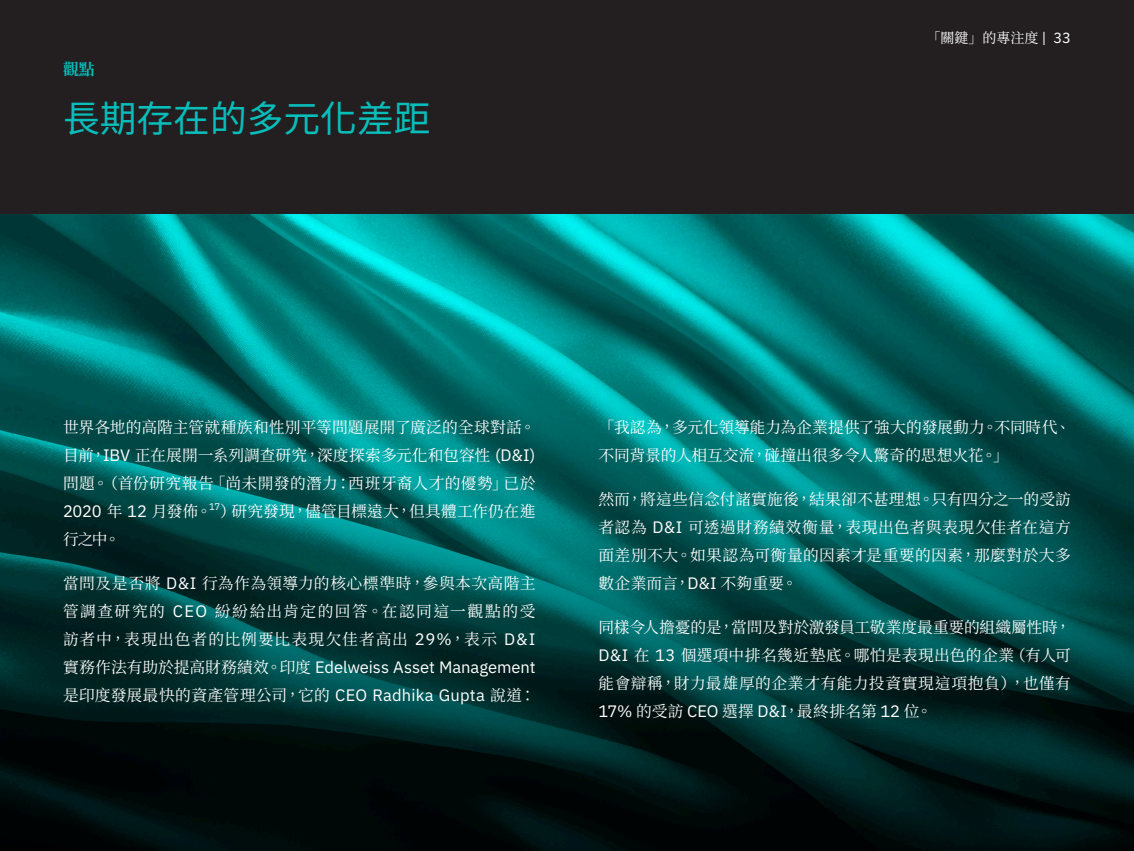
<style>
.page{position:relative;width:1134px;height:851px;background:#fff}
.page>*{position:absolute;margin:0;border:0;box-sizing:border-box;transform-origin:0 0}
.Body_9_12_5{font:36.75px "Noto Sans CJ Ktc";color:#08bdba}
.Body_9_12_5-2{font:16.45px "IBM Plex Sans";letter-spacing:-.005em;color:#fff}
.Body_9_12_5-3{font:15.75px/28px "Noto Serif CJ Ktc";letter-spacing:.02em;color:#fff;text-align:justify}
.Body_9_12_5-4{font:15.75px/28px "Noto Serif CJ Ktc";color:#fff}
.Quote_16_22{font:700 15.75px "Noto Serif CJ Ktc";color:#08bdba}
.t1{font:14px "Noto Serif CJ Ktc";color:#fff}
.Body_9_12_5-5{font:9.62px "IBM Plex Sans";color:#fff}
.s1{font-family:"IBM Plex Sans";font-size:14.7px}
.s2{font-family:"IBM Plex Sans";font-size:16.45px}
.s3{font-family:"Noto Serif CJ Ktc";font-size:15.75px}
</style>
<div class="page">
<img style="left:0;top:214px;width:1134px;height:636px">
<div style="left:0;top:0;width:1134px;height:214px;background:#231f20"></div>
<p class="Quote_16_22" style="left:63px;top:60px;width:33px">觀點</p>
<p class="Body_9_12_5" style="left:63px;top:98px;width:369px">長期存在的多元化差距</p>
<p class="t1" style="left:926px;top:30px;width:146px">「關鍵」的專注度 <span class="s1">| 33</span></p>
<p class="Body_9_12_5-3" style="left:63px;top:414px;width:474px">世界各地的高階主管就種族和性別平等問題展開了廣泛的全球對話。目前，<span class="s2">IBV</span> 正在展開一系列調查研究，深度探索多元化和包容性 <span class="s2">(D&amp;I)</span>問題。（首份研究報告「尚未開發的潛力：西班牙裔人才的優勢」已於</p>
<p class="Body_9_12_5-2" style="left:63px;top:499px;width:150px">2020 <span class="s3">年</span> 12 <span class="s3">月發佈。</span></p>
<p class="Body_9_12_5-5" style="left:209px;top:499px;width:13px">17</p>
<p class="Body_9_12_5-3" style="left:220px;top:498px;width:317px">）研究發現，儘管目標遠大，但具體工作仍在進</p>
<p class="Body_9_12_5-3" style="left:63px;top:526px;width:59px">行之中。</p>
<p class="Body_9_12_5-3" style="left:63px;top:569px;width:474px">當問及是否將 <span class="s2">D&amp;I</span> 行為作為領導力的核心標準時，參與本次高階主管調查研究的 <span class="s2">CEO</span> 紛紛給出肯定的回答。在認同這一觀點的受訪者中，表現出色者的比例要比表現欠佳者高出 <span class="s2">29%</span>，表示 <span class="s2">D&amp;I</span></p>
<p class="Body_9_12_5-2" style="left:63px;top:654px;width:474px"><span class="s3">實務作法有助於提高財務績效。印度</span> Edelweiss Asset Management</p>
<p class="Body_9_12_5-3" style="left:63px;top:681px;width:474px">是印度發展最快的資產管理公司，它的 <span class="s2">CEO Radhika Gupta</span> 說道：</p>
<p class="Body_9_12_5-4" style="left:598px;top:414px;width:474px">「我認為，多元化領導能力為企業提供了強大的發展動力。不同時代、不同背景的人相互交流，碰撞出很多令人驚奇的思想火花。」</p>
<p class="Body_9_12_5-3" style="left:598px;top:485px;width:474px">然而，將這些信念付諸實施後，結果卻不甚理想。只有四分之一的受訪者認為 <span class="s2">D&amp;I</span> 可透過財務績效衡量，表現出色者與表現欠佳者在這方面差別不大。如果認為可衡量的因素才是重要的因素，那麼對於大多數企業而言，<span class="s2">D&amp;I</span> 不夠重要。</p>
<p class="Body_9_12_5-3" style="left:598px;top:613px;width:474px">同樣令人擔憂的是，當問及對於激發員工敬業度最重要的組織屬性時，<span class="s2">D&amp;I</span> 在 <span class="s2">13</span> 個選項中排名幾近墊底。哪怕是表現出色的企業（有人可能會辯稱，財力最雄厚的企業才有能力投資實現這項抱負），也僅有<span class="s2">17%</span> 的受訪 <span class="s2">CEO</span> 選擇 <span class="s2">D&amp;I</span>，最終排名第 <span class="s2">12</span> 位。</p>
</div>
